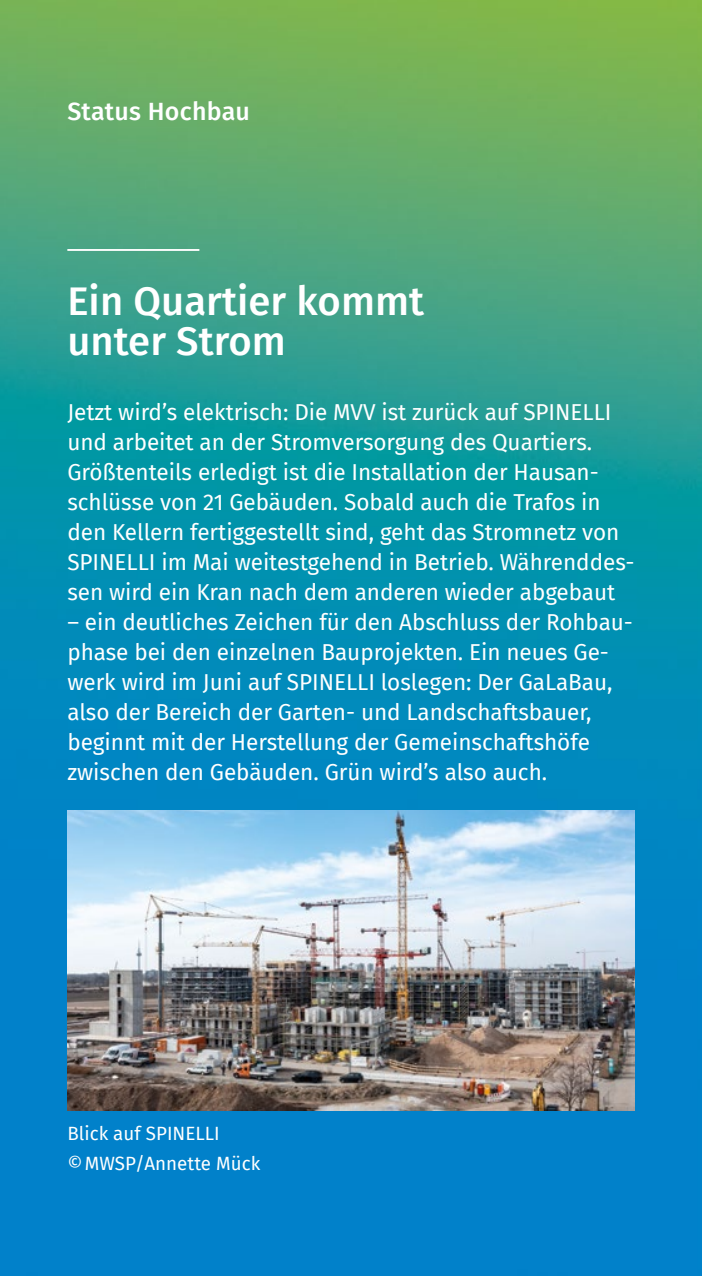
<style>
.page{position:relative;width:702px;height:1276px;background:#fff}
.page>*{position:absolute;margin:0;border:0;box-sizing:border-box;transform-origin:0 0}
.Headline_Inhaltssei{font:500 40px "Fira Sans";color:#fff}
.Bereichstext_oben{font:500 25px "Fira Sans";letter-spacing:.01em;color:#fff}
.Fließtext{font:22.5px/30px "Fira Sans";color:#fff}
.Bildunterschrift{font:18.75px/30px "Fira Sans";color:#fff}
</style>
<div class="page">
<img style="left:0;top:0;width:702px;height:1276px">
<hr style="left:67px;top:249px;width:132px;height:2px;background:#fff">
<img style="left:67px;top:810px;width:567px;height:300px">
<h1 class="Bereichstext_oben" style="left:67px;top:91px;width:184px">Status Hochbau</h1>
<h2 class="Headline_Inhaltssei" style="left:67px;top:269px;width:358px">Ein Quartier kommt</h2>
<h2 class="Headline_Inhaltssei" style="left:67px;top:309px;width:220px">unter Strom</h2>
<p class="Fließtext" style="left:67px;top:397px;width:568px">Jetzt wird’s elektrisch: Die MVV ist zurück auf SPINELLI und arbeitet an der Stromversorgung des Quartiers.<br>Größtenteils erledigt ist die Installation der Hausan&shy;schlüsse von 21 Gebäuden. Sobald auch die Trafos in den Kellern fertiggestellt sind, geht das Stromnetz von SPINELLI im Mai weitestgehend in Betrieb. Währenddes&shy;sen wird ein Kran nach dem anderen wieder abgebaut</p>
<p class="Fließtext" style="left:67px;top:607px;width:567px">– ein deutliches Zeichen für den Abschluss der Rohbau&shy;phase bei den einzelnen Bauprojekten. Ein neues Ge&shy;werk wird im Juni auf SPINELLI loslegen: Der GaLaBau, also der Bereich der Garten- und Landschaftsbauer, beginnt mit der Herstellung der Gemeinschaftshöfe zwischen den Gebäuden. Grün wird’s also auch.</p>
<p class="Bildunterschrift" style="left:67px;top:1118px;width:194px">Blick auf SPINELLI ©MWSP/Annette Mück</p>
</div>
